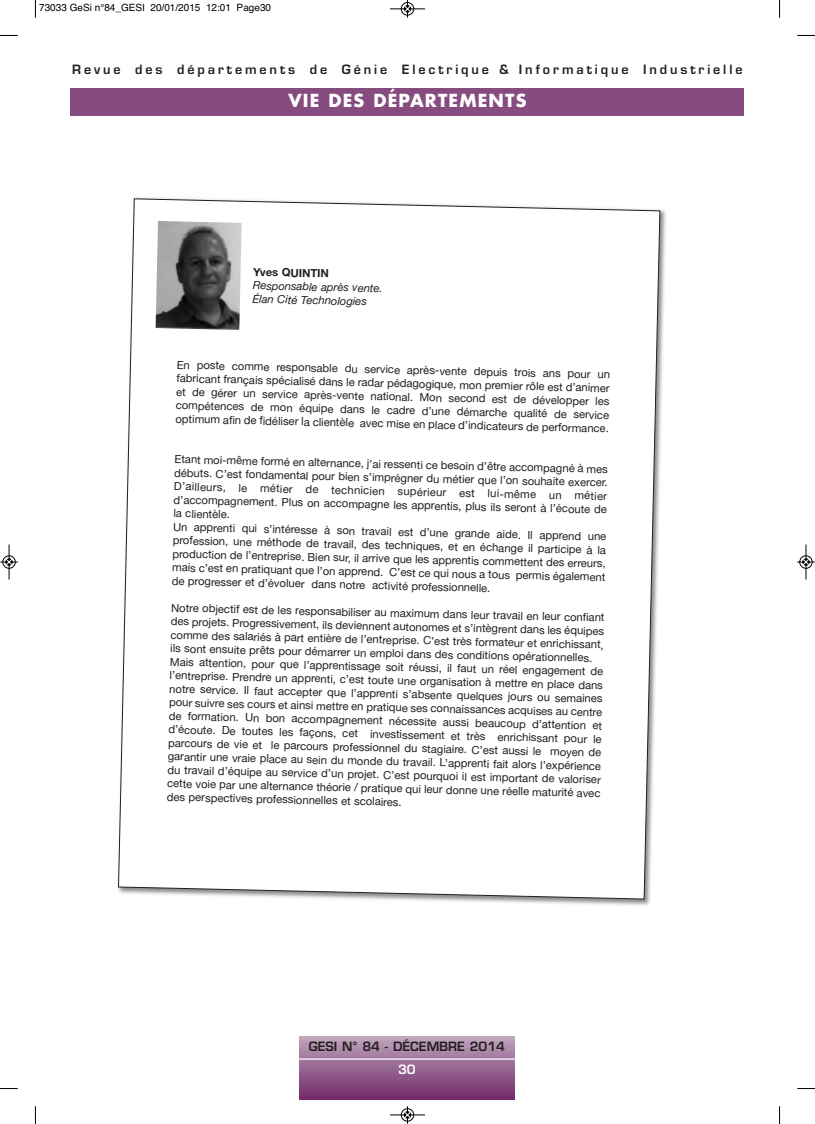
<style>
.page{position:relative;width:815px;height:1124px;background:#fff}
.page>*{position:absolute;margin:0;border:0;box-sizing:border-box;transform-origin:0 0}
.t1{font:700 17.5px "Futura";letter-spacing:.07em;color:#fff}
.t2{font:600 12.5px "Eurostile";letter-spacing:.23em;color:#231f20}
.t3{font:600 12.5px "Eurostile";color:#231f20}
.t4{font:600 12.5px "Eurostile";color:#fff}
.t5{font:11.25px/13.5px "Helvetica Neue";color:#231f20;text-align:justify}
.t6{font:italic 11.25px/13.5px "Helvetica Neue";color:#231f20}
.t7{font:700 11.25px "Helvetica Neue";color:#231f20}
.t8{font:10px "Helvetica";color:#000}
</style>
<div class="page">
<div style="left:300px;top:1036px;width:214px;height:63px;background:linear-gradient(to bottom,#bfa6bd,#722b6a)"></div>
<hr style="left:294px;top:1058px;width:224px;height:1px;background:#fff">
<div style="left:71px;top:88px;width:673px;height:28px;background:#864c7f"></div>
<img style="left:137px;top:197px;width:529px;height:709px">
<svg style="left:118px;top:198px;width:542px;height:701px"></svg>
<img style="left:156px;top:221px;width:86px;height:109px">
<svg style="left:35px;top:0;width:1px;height:18px"></svg>
<svg style="left:0;top:35px;width:18px;height:1px"></svg>
<svg style="left:779px;top:0;width:1px;height:18px"></svg>
<svg style="left:797px;top:35px;width:18px;height:1px"></svg>
<svg style="left:35px;top:1106px;width:1px;height:17px"></svg>
<svg style="left:0;top:1088px;width:18px;height:1px"></svg>
<svg style="left:779px;top:1106px;width:1px;height:17px"></svg>
<svg style="left:797px;top:1088px;width:18px;height:1px"></svg>
<div style="left:401px;top:2px;width:13px;height:14px;border:1px solid #fff;border-radius:50%"></div>
<hr style="left:390px;top:9px;width:35px;height:1px;background:#000">
<div style="left:401px;top:2px;width:13px;height:13px;border:1px solid #000;border-radius:50%"></div>
<svg style="left:404px;top:0;width:7px;height:18px"></svg>
<hr style="left:390px;top:1114px;width:35px;height:1px;background:#000">
<div style="left:401px;top:1108px;width:13px;height:13px;border:1px solid #000;border-radius:50%"></div>
<svg style="left:404px;top:1106px;width:7px;height:17px"></svg>
<div style="left:2px;top:555px;width:14px;height:13px;border:1px solid #fff;border-radius:50%"></div>
<hr style="left:9px;top:544px;width:1px;height:35px;background:#000">
<div style="left:3px;top:555px;width:12px;height:13px;border:1px solid #000;border-radius:50%"></div>
<svg style="left:0;top:558px;width:18px;height:7px"></svg>
<div style="left:799px;top:555px;width:14px;height:13px;border:1px solid #fff;border-radius:50%"></div>
<hr style="left:806px;top:544px;width:1px;height:35px;background:#000">
<div style="left:800px;top:555px;width:12px;height:13px;border:1px solid #000;border-radius:50%"></div>
<svg style="left:797px;top:558px;width:18px;height:7px"></svg>
<p class="t8" style="left:39px;top:2px;width:233px">73033 GeSi n°84_GESI 20/01/2015 12:01 Page30</p>
<p class="t2" style="left:72px;top:65px;width:672px">Revue des départements de Génie Electrique &amp; Informatique Industrielle</p>
<h1 class="t1" style="left:288px;top:92px;width:240px">VIE DES DÉPARTEMENTS</h1>
<p class="t7" style="left:253px;top:268px;width:77px;rotate:1deg">Yves QUINTIN</p>
<p class="t6" style="left:253px;top:280px;width:132px;rotate:1deg">Responsable après vente.<br>Élan Cité Technologies</p>
<p class="t5" style="left:177px;top:360px;width:435px;rotate:1deg">En poste comme responsable du service après-vente depuis trois ans pour un fabricant français spécialisé dans le radar pédagogique, mon premier rôle est d’animer et de gérer un service après-vente national. Mon second est de développer les compétences de mon équipe dans le cadre d’une démarche qualité de service optimum afin de fidéliser la clientèle avec mise en place d’indicateurs de performance.</p>
<p class="t5" style="left:174px;top:454px;width:435px;rotate:1deg">Etant moi-même formé en alternance, j’ai ressenti ce besoin d’être accompagné à mes débuts. C’est fondamental pour bien s’imprégner du métier que l’on souhaite exercer.<br>D’ailleurs, le métier de technicien supérieur est lui-même un métier d’accompagnement. Plus on accompagne les apprentis, plus ils seront à l’écoute de</p>
<p class="t5" style="left:173px;top:507px;width:435px;text-align:left;rotate:1deg">la clientèle.<br>Un apprenti qui s’intéresse à son travail est d’une grande aide. Il apprend une profession, une méthode de travail, des techniques, et en échange il participe à la production de l’entreprise. Bien sur, il arrive que les apprentis commettent des erreurs, mais c’est en pratiquant que l’on apprend. C’est ce qui nous a tous permis également de progresser et d’évoluer dans notre activité professionnelle.</p>
<p class="t5" style="left:170px;top:603px;width:436px;text-align:left;rotate:1deg">Notre objectif est de les responsabiliser au maximum dans leur travail en leur confiant des projets. Progressivement, ils deviennent autonomes et s’intègrent dans les équipes comme des salariés à part entière de l’entreprise. C’est très formateur et enrichissant, ils sont ensuite prêts pour démarrer un emploi dans des conditions opérationnelles.<br>Mais attention, pour que l’apprentissage soit réussi, il faut un réel engagement de l’entreprise. Prendre un apprenti, c’est toute une organisation à mettre en place dans notre service. Il faut accepter que l’apprenti s’absente quelques jours ou semaines pour suivre ses cours et ainsi mettre en pratique ses connaissances acquises au centre de formation. Un bon accompagnement nécessite aussi beaucoup d’attention et d’écoute. De toutes les façons, cet investissement et très enrichissant pour le parcours de vie et le parcours professionnel du stagiaire. C’est aussi le moyen de garantir une vraie place au sein du monde du travail. L’apprenti fait alors l’expérience du travail d’équipe au service d’un projet. C’est pourquoi il est important de valoriser cette voie par une alternance théorie / pratique qui leur donne une réelle maturité avec des perspectives professionnelles et scolaires.</p>
<p class="t3" style="left:309px;top:1041px;width:198px">GESI N° 84 - DÉCEMBRE 2014</p>
<p class="t4" style="left:398px;top:1064px;width:19px">30</p>
</div>
